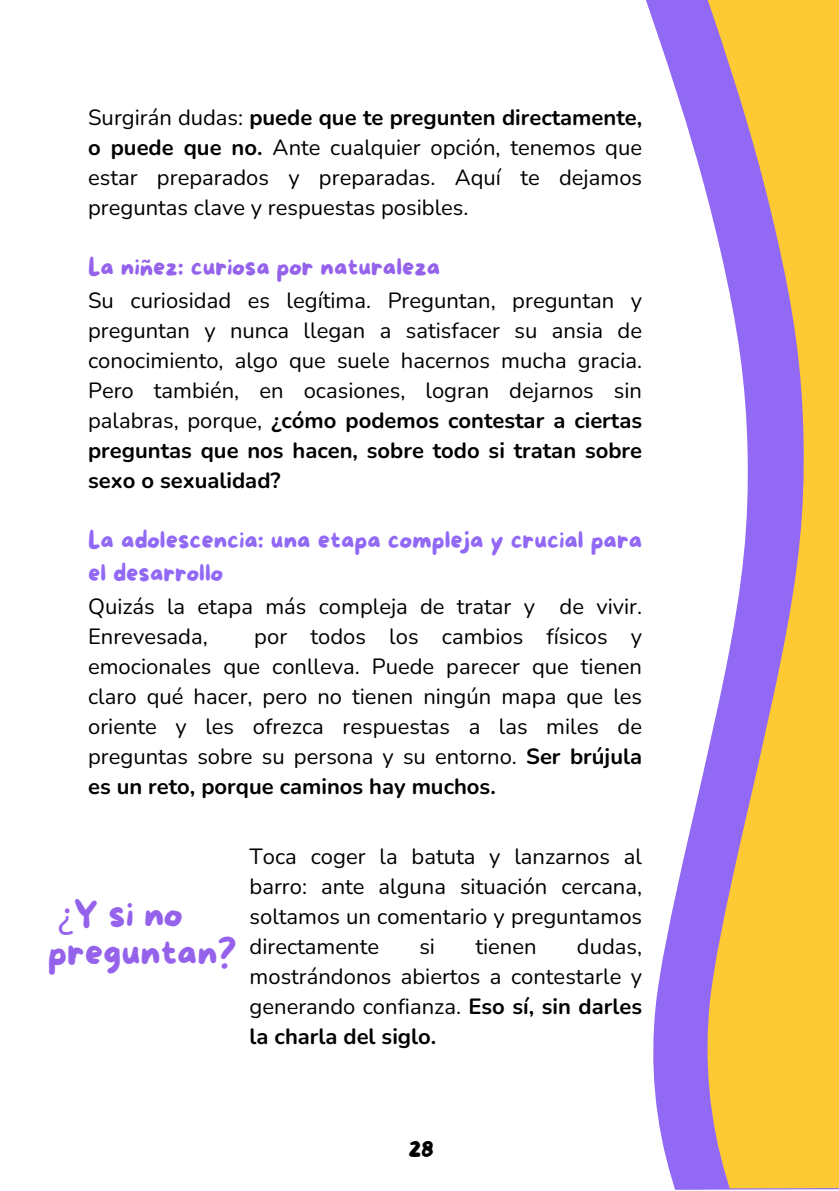
<style>
.page{position:relative;width:839px;height:1191px;background:#fff}
.page>*{position:absolute;margin:0;border:0;box-sizing:border-box;transform-origin:0 0}
.t1{font:36px/37.6px "More Sugar";color:#9563eb}
.t2{font:24px/33px "More Sugar";color:#9269f5}
.t3{font:24px "More Sugar";color:#9563eb}
.t4{font:22px/30px "Nunito";color:#010101;text-align:justify}
.t5{font:22px "More Sugar";color:#000}
.s1{font-weight:700}
.s2{font-weight:700;color:#000}
.s3{font-family:"Noto Sans"}
</style>
<div class="page">
<svg style="left:646px;top:0;width:192px;height:1190px"></svg>
<svg style="left:696px;top:0;width:142px;height:1189px;background:#dcb289"></svg>
<p class="t4" style="left:88px;top:102px;width:555px">Surgirán dudas: <span class="s1">puede que te pregunten directamente, o puede que no.</span> Ante cualquier opción, tenemos que estar preparados y preparadas. Aquí te dejamos preguntas clave y respuestas posibles.</p>
<p class="t3" style="left:88px;top:254px;width:353px">La niñez: curiosa por naturaleza</p>
<p class="t4" style="left:88px;top:285px;width:555px">Su curiosidad es legítima. Preguntan, preguntan y preguntan y nunca llegan a satisfacer su ansia de conocimiento, algo que suele hacernos mucha gracia.<br>Pero también, en ocasiones, logran dejarnos sin palabras, porque, <span class="s2">¿cómo podemos contestar a ciertas preguntas que nos hacen, sobre todo si tratan sobre sexo o sexualidad?</span></p>
<p class="t2" style="left:88px;top:525px;width:555px">La adolescencia: una etapa compleja y crucial para el desarrollo</p>
<p class="t4" style="left:88px;top:591px;width:555px">Quizás la etapa más compleja de tratar y de vivir.<br>Enrevesada,</p>
<p class="t4" style="left:88px;top:621px;width:555px;text-indent:166px">por todos los cambios físicos y emocionales que conlleva. Puede parecer que tienen claro qué hacer, pero no tienen ningún mapa que les oriente y les ofrezca respuestas a las miles de preguntas sobre su persona y su entorno. <span class="s1">Ser brújula es un reto, porque caminos hay muchos.</span></p>
<p class="t1" style="left:48px;top:898px;width:190px"><span class="s3">¿</span>Y si no preguntan?</p>
<p class="t4" style="left:249px;top:841px;width:394px">Toca coger la batuta y lanzarnos al barro: ante alguna situación cercana, soltamos un comentario y preguntamos directamente</p>
<p class="t4" style="left:249px;top:931px;width:394px;text-indent:327px">dudas, mostrándonos abiertos a contestarle y generando confianza. <span class="s1">Eso sí, sin darles la charla del siglo.</span></p>
<p class="t4" style="left:419px;top:931px;width:17px">si</p>
<p class="t4" style="left:475px;top:931px;width:63px">tienen</p>
<h1 class="t5" style="left:408px;top:1136px;width:27px">28</h1>
</div>
